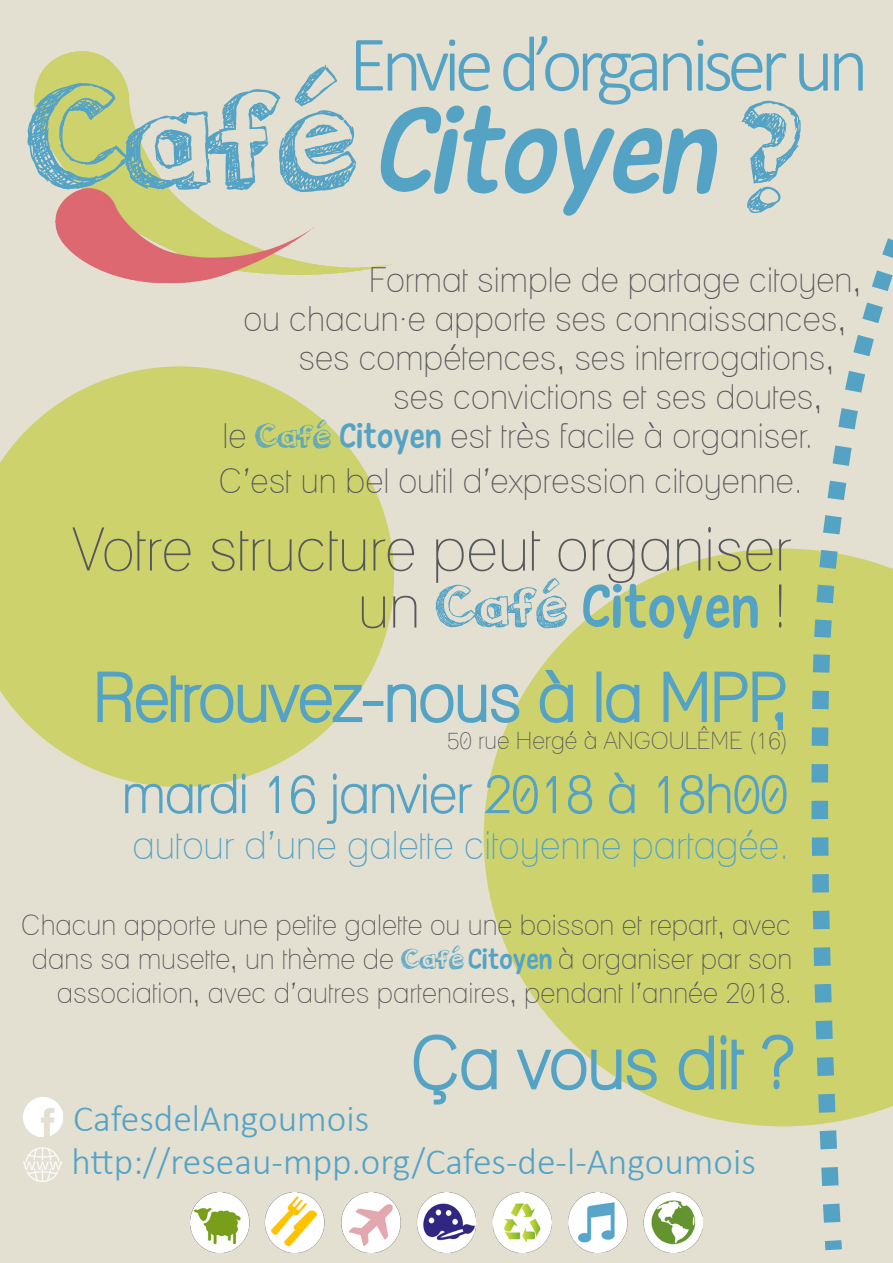
<style>
.page{position:relative;width:893px;height:1263px;background:#e3dfd1}
.page>*{position:absolute;margin:0;border:0;box-sizing:border-box;transform-origin:0 0}
.t1{font:150px "orangejuice";color:#54a3c5}
.t2{font:italic 120px "New Era Casual";letter-spacing:-.02em;color:#54a3c5}
.t3{font:300 79.5px "Calibri";letter-spacing:-.08em;color:#54a3c5}
.t4{font:condensed 60px/57px "Lane";color:#57585a;text-align:right}
.t5{font:condensed 52.5px "Lane";color:#54a3c5}
.t6{font:condensed 39px "Lane";color:#54a3c5}
.t7{font:300 37.5px "Calibri";color:#54a3c5}
.t8{font:condensed 34.5px "Lane";color:#57585a}
.t9{font:condensed 28.5px/34.2px "Lane";color:#57585a;text-align:right}
.t10{font:condensed 24px "Lane";color:#57585a}
.s1{font-family:"orangejuice";font-stretch:normal;color:#54a3c5}
.s2{font-family:"New Era Casual";font-stretch:normal;color:#54a3c5}
</style>
<div class="page">
<svg style="left:484px;top:549px;width:320px;height:577px;fill:#ced26d"></svg>
<svg style="left:0;top:366px;width:394px;height:404px;background:#d0d37b"></svg>
<img style="left:191px;top:1193px;width:511px;height:60px">
<img style="left:23px;top:1097px;width:40px;height:40px">
<img style="left:23px;top:1147px;width:38px;height:35px">
<img style="left:34px;top:51px;width:363px;height:233px">
<div style="left:596px;top:672px;width:5px;height:50px;border:3px solid #54a3c5"></div>
<svg style="left:605px;top:682px;width:36px;height:42px;background:#9ebf8e"></svg>
<svg style="left:662px;top:663px;width:125px;height:68px;background:#aec683"></svg>
<svg style="left:96px;top:668px;width:497px;height:157px"></svg>
<svg style="left:608px;top:772px;width:27px;height:42px"></svg>
<svg style="left:657px;top:772px;width:12px;height:42px"></svg>
<svg style="left:679px;top:773px;width:108px;height:42px;background:#acc584"></svg>
<svg style="left:413px;top:1033px;width:85px;height:73px"></svg>
<svg style="left:515px;top:1047px;width:143px;height:47px"></svg>
<svg style="left:677px;top:1034px;width:38px;height:58px;background:#a6c289"></svg>
<div style="left:721px;top:1050px;width:5px;height:39px;border:3px solid #54a3c5"></div>
<div style="left:720px;top:1035px;width:6px;height:10px;border:3px solid #54a3c5;border-radius:50%"></div>
<svg style="left:730px;top:1038px;width:16px;height:53px"></svg>
<svg style="left:760px;top:1033px;width:35px;height:58px;background:#b3c77f"></svg>
<svg style="left:804px;top:238px;width:89px;height:1013px"></svg>
<p class="t3" style="left:349px;top:15px;width:522px">Envie d’organiser un</p>
<p class="t1" style="left:28px;top:32px;width:327px">Café</p>
<p class="t2" style="left:372px;top:79px;width:343px">Citoyen</p>
<p class="t1" style="left:743px;top:53px;width:58px">?</p>
<p class="t8" style="left:369px;top:258px;width:494px">Format simple de partage citoyen,</p>
<p class="t8" style="left:243px;top:297px;width:604px">ou chacun·e apporte ses connaissances,</p>
<p class="t8" style="left:298px;top:336px;width:537px">ses compétences, ses interrogations,</p>
<p class="t8" style="left:393px;top:375px;width:431px">ses convictions et ses doutes,</p>
<p class="t8" style="left:222px;top:414px;width:592px">le <span class="s1">Café</span> <span class="s2">Citoyen</span> est très facile à organiser.</p>
<p class="t8" style="left:219px;top:459px;width:585px">C’est un bel outil d’expression citoyenne.</p>
<p class="t4" style="left:73px;top:520px;width:720px">Votre structure peut organiser un <span class="s1">Café</span> <span class="s2">Citoyen</span> !</p>
<p class="t10" style="left:447px;top:726px;width:342px">50 rue Hergé à ANGOULÊME (16)</p>
<p class="t5" style="left:122px;top:762px;width:667px">mardi 16 janvier 2018 à 18h00</p>
<p class="t6" style="left:132px;top:822px;width:658px">autour d’une galette citoyenne partagée.</p>
<p class="t9" style="left:21px;top:907px;width:772px">Chacun apporte une petite galette ou une boisson et repart, avec dans sa musette, un thème de <span class="s1">Café</span> <span class="s2">Citoyen</span> à organiser par son association, avec d’autres partenaires, pendant l’année 2018.</p>
<p class="t7" style="left:73px;top:1095px;width:298px">CafesdelAngoumois</p>
<p class="t7" style="left:72px;top:1139px;width:686px">http://reseau-mpp.org/Cafes-de-l-Angoumois</p>
</div>
